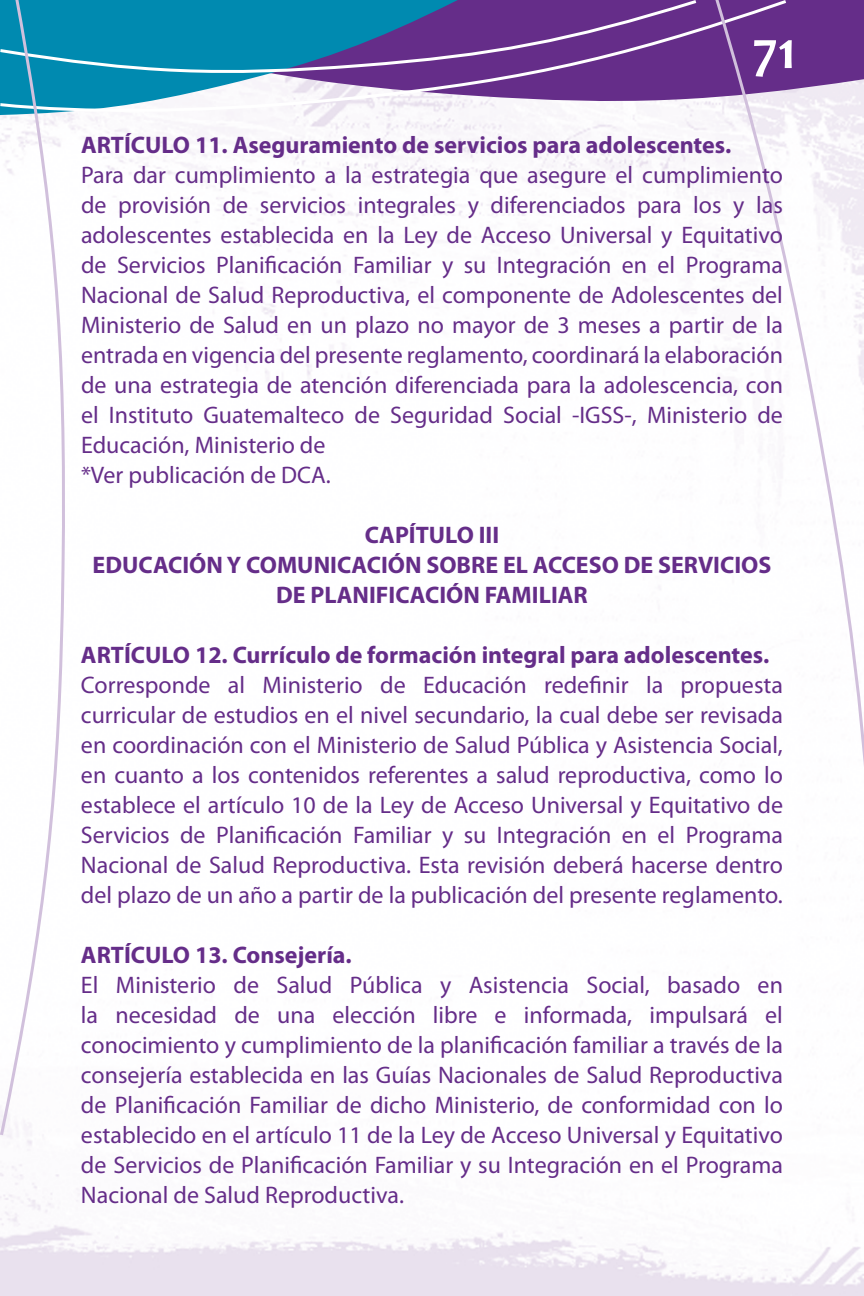
<style>
.page{position:relative;width:864px;height:1296px;background:#fff}
.page>*{position:absolute;margin:0;border:0;box-sizing:border-box;transform-origin:0 0}
.t1{font:700 54px "Candara";color:#fff}
.t2{font:24px/30px "Myriad Pro";color:#652d89;text-align:justify}
.t3{font:700 24px/30px "Myriad Pro";color:#652d89;text-align:center}
</style>
<div class="page">
<img style="left:0;top:113px;width:864px;height:1183px">
<svg style="left:66px;top:0;width:643px;height:113px"></svg>
<svg style="left:709px;top:0;width:155px;height:950px"></svg>
<svg style="left:4px;top:0;width:62px;height:1138px"></svg>
<svg style="left:0;top:0;width:4px;height:1138px"></svg>
<h1 class="t1" style="left:753px;top:18px;width:45px">71</h1>
<p class="t3" style="left:81px;top:129px;width:652px">ARTÍCULO 11. Aseguramiento de servicios para adolescentes.</p>
<p class="t2" style="left:81px;top:160px;width:704px;text-align:left">Para dar cumplimiento a la estrategia que asegure el cumplimiento de provisión de servicios integrales y diferenciados para los y las adolescentes establecida en la Ley de Acceso Universal y Equitativo de Servicios Planificación Familiar y su Integración en el Programa Nacional de Salud Reproductiva, el componente de Adolescentes del Ministerio de Salud en un plazo no mayor de 3 meses a partir de la entrada en vigencia del presente reglamento, coordinará la elaboración de una estrategia de atención diferenciada para la adolescencia, con el Instituto Guatemalteco de Seguridad Social -IGSS-, Ministerio de Educación, Ministerio de<br>*Ver publicación de DCA.</p>
<p class="t3" style="left:93px;top:519px;width:680px">CAPÍTULO III<br>EDUCACIÓN Y COMUNICACIÓN SOBRE EL ACCESO DE SERVICIOS<br>DE PLANIFICACIÓN FAMILIAR</p>
<p class="t3" style="left:81px;top:639px;width:690px">ARTÍCULO 12. Currículo de formación integral para adolescentes.</p>
<p class="t2" style="left:81px;top:670px;width:704px">Corresponde al Ministerio de Educación redefinir la propuesta curricular de estudios en el nivel secundario, la cual debe ser revisada en coordinación con el Ministerio de Salud Pública y Asistencia Social, en cuanto a los contenidos referentes a salud reproductiva, como lo establece el artículo 10 de la Ley de Acceso Universal y Equitativo de Servicios de Planificación Familiar y su Integración en el Programa Nacional de Salud Reproductiva. Esta revisión deberá hacerse dentro del plazo de un año a partir de la publicación del presente reglamento.</p>
<p class="t3" style="left:81px;top:939px;width:272px">ARTÍCULO 13. Consejería.</p>
<p class="t2" style="left:81px;top:970px;width:704px">El Ministerio de Salud Pública y Asistencia Social, basado en la necesidad de una elección libre e informada, impulsará el conocimiento y cumplimiento de la planificación familiar a través de la consejería establecida en las Guías Nacionales de Salud Reproductiva de Planificación Familiar de dicho Ministerio, de conformidad con lo establecido en el artículo 11 de la Ley de Acceso Universal y Equitativo de Servicios de Planificación Familiar y su Integración en el Programa Nacional de Salud Reproductiva.</p>
</div>
